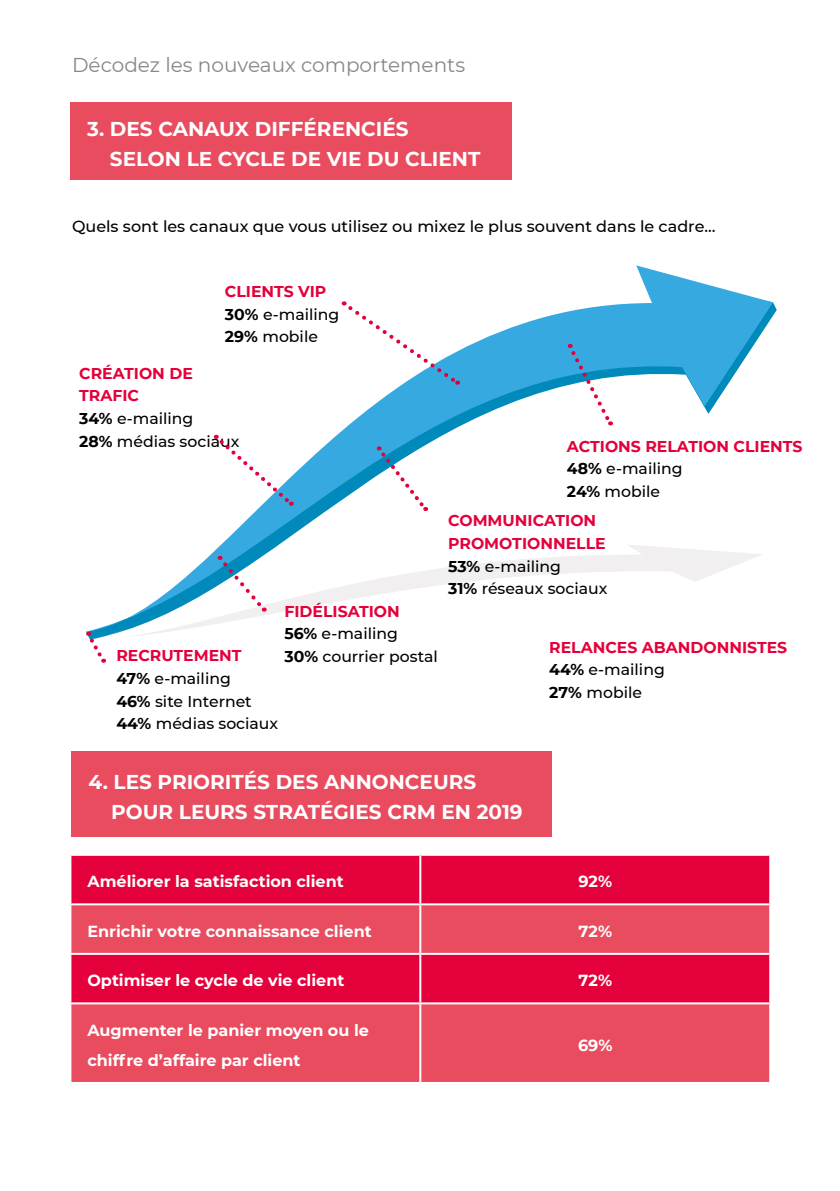
<style>
.page{position:relative;width:840px;height:1191px;background:#fff}
.page>*{position:absolute;margin:0;border:0;box-sizing:border-box;transform-origin:0 0}
.t1{font:700 20px/30px "Montserrat";color:#fff}
.t2{font:20px "Montserrat";color:#878787}
.t3{font:700 16px/30px "Montserrat";color:#fff}
.t4{font:500 16px "Montserrat";color:#000}
.t5{font:500 15.6px/22.6px "Montserrat";color:#000}
.t6{font:700 15.6px/22.6px "Montserrat";color:#e4003a}
.s1{font-weight:700;color:#e4003a}
.s2{font-weight:700}
.s3{color:#000}
.s4{font-weight:500;color:#000}
</style>
<div class="page">
<svg style="left:213px;top:265px;width:559px;height:279px"></svg>
<svg style="left:174px;top:544px;width:588px;height:85px"></svg>
<div style="left:70px;top:102px;width:441px;height:78px;background:#e94b5f"></div>
<div style="left:71px;top:751px;width:481px;height:85px;background:#e94b5f"></div>
<div style="left:71px;top:856px;width:697px;height:47px;background:#e4003a"></div>
<svg style="left:71px;top:905px;width:697px;height:177px;background:#e73856"></svg>
<hr style="left:420px;top:1002px;width:350px;height:2px;background:#fff">
<hr style="left:419px;top:1004px;width:2px;height:78px;background:#fff">
<hr style="left:69px;top:953px;width:351px;height:2px;background:#fff">
<hr style="left:69px;top:1002px;width:351px;height:2px;background:#fff">
<hr style="left:419px;top:955px;width:2px;height:47px;background:#fff">
<hr style="left:419px;top:856px;width:2px;height:47px;background:#fff">
<hr style="left:420px;top:953px;width:350px;height:2px;background:#fff">
<hr style="left:419px;top:905px;width:2px;height:48px;background:#fff">
<svg style="left:86px;top:587px;width:98px;height:76px"></svg>
<svg style="left:219px;top:556px;width:47px;height:56px"></svg>
<svg style="left:216px;top:435px;width:77px;height:72px"></svg>
<svg style="left:343px;top:301px;width:116px;height:85px"></svg>
<svg style="left:377px;top:446px;width:51px;height:65px"></svg>
<svg style="left:567px;top:344px;width:46px;height:81px"></svg>
<p class="t2" style="left:72px;top:51px;width:394px">Décodez les nouveaux comportements</p>
<p class="t1" style="left:110px;top:113px;width:372px;text-indent:-23px">3. DES CANAUX DIFFÉRENCIÉS<br>SELON LE CYCLE DE VIE DU CLIENT</p>
<p class="t4" style="left:72px;top:215px;width:644px">Quels sont les canaux que vous utilisez ou mixez le plus souvent dans le cadre…</p>
<p class="t5" style="left:225px;top:279px;width:116px"><span class="s1">CLIENTS VIP<br></span><span class="s2">30%</span> e-mailing<br><span class="s2">29%</span> mobile</p>
<p class="t5" style="left:79px;top:361px;width:161px"><span class="s1">CRÉATION DE<br>TRAFIC<br></span><span class="s2">34%</span> e-mailing<br><span class="s2">28%</span> médias sociaux</p>
<p class="t5" style="left:284px;top:599px;width:155px"><span class="s1">FIDÉLISATION<br></span><span class="s2">56%</span> e-mailing<br><span class="s2">30%</span> courrier postal</p>
<p class="t5" style="left:116px;top:644px;width:163px"><span class="s1">RECRUTEMENT<br></span><span class="s2">47%</span> e-mailing<br><span class="s2">46%</span> site Internet<br><span class="s2">44%</span> médias sociaux</p>
<p class="t6" style="left:566px;top:434px;width:237px">ACTIONS RELATION CLIENTS<br><span class="s3">48%</span> <span class="s4">e-mailing<br></span><span class="s3">24%</span> <span class="s4">mobile</span></p>
<p class="t6" style="left:448px;top:509px;width:161px">COMMUNICATION<br>PROMOTIONNELLE<br><span class="s3">53%</span> <span class="s4">e-mailing<br></span><span class="s3">31%</span> <span class="s4">réseaux sociaux</span></p>
<p class="t6" style="left:549px;top:635px;width:239px">RELANCES ABANDONNISTES<br><span class="s3">44%</span> <span class="s4">e-mailing<br></span><span class="s3">27%</span> <span class="s4">mobile</span></p>
<p class="t1" style="left:111px;top:765px;width:412px;text-indent:-23px">4. LES PRIORITÉS DES ANNONCEURS<br>POUR LEURS STRATÉGIES CRM EN 2019</p>
<p class="t3" style="left:87px;top:866px;width:258px">Améliorer la satisfaction client</p>
<p class="t3" style="left:578px;top:866px;width:35px">92%</p>
<p class="t3" style="left:87px;top:915px;width:286px">Enrichir votre connaissance client</p>
<p class="t3" style="left:578px;top:915px;width:35px">72%</p>
<p class="t3" style="left:87px;top:965px;width:258px">Optimiser le cycle de vie client</p>
<p class="t3" style="left:578px;top:965px;width:35px">72%</p>
<p class="t3" style="left:87px;top:1014px;width:283px">Augmenter le panier moyen ou le chiffre d’affaire par client</p>
<p class="t3" style="left:577px;top:1029px;width:36px">69%</p>
</div>
